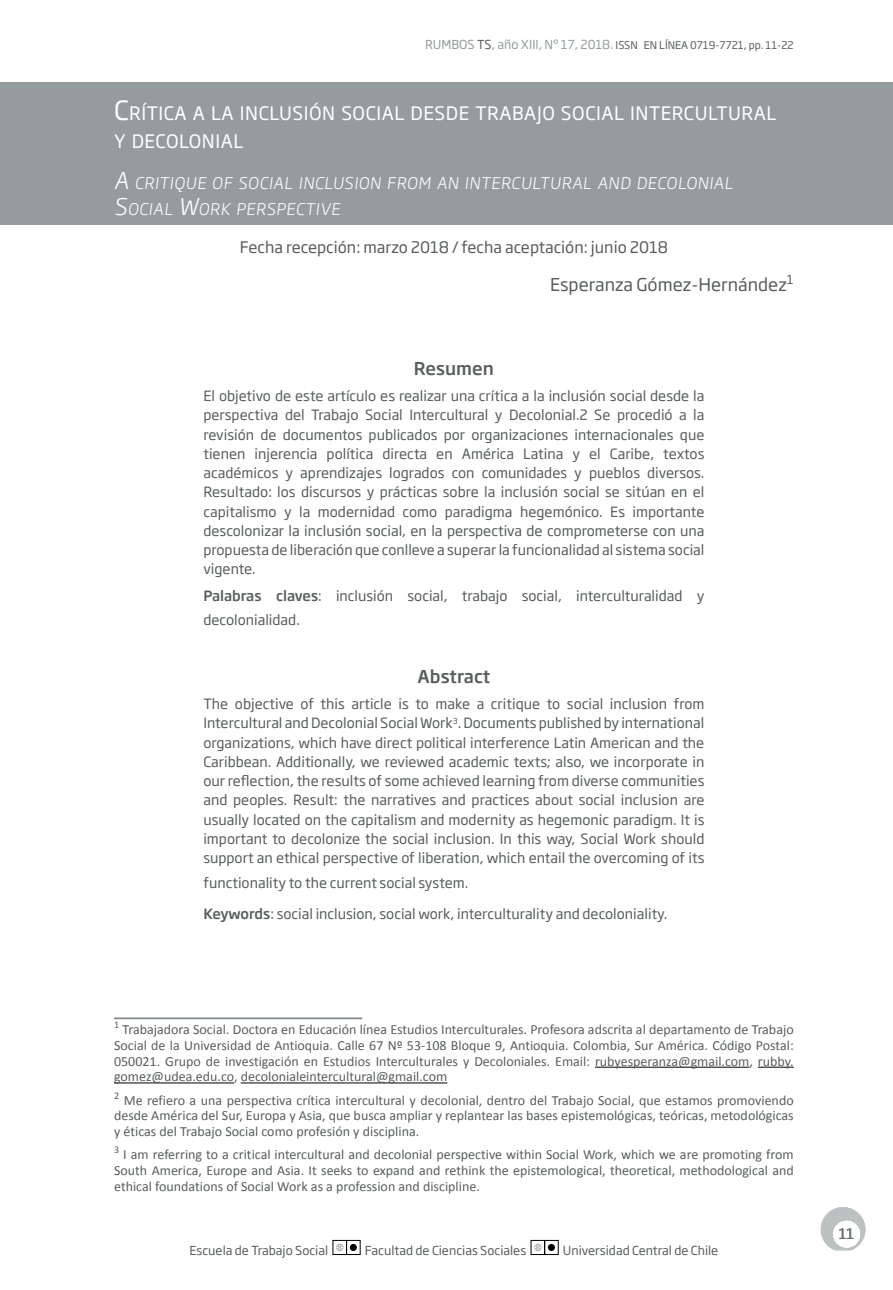
<style>
.page{position:relative;width:893px;height:1290px;background:#fff}
.page>*{position:absolute;margin:0;border:0;box-sizing:border-box;transform-origin:0 0}
.t1{font:18.38px/28px "Soho Gothic Pro";letter-spacing:.03em;color:#fff}
.t2{font:17.5px "Soho Gothic Pro";color:#585e5c}
.t3{font:500 17.5px "Soho Gothic Pro";color:#585e5c}
.t4{font:300 15.92px/26.2px "Soho Gothic Pro";color:#fff}
.t5{font:15.75px "Soho Gothic Pro";color:#585e5c}
.t6{font:14px/19.2px "Soho Gothic Pro";color:#585e5c;text-align:justify}
.t7{font:14px/15.8px "Calibri";color:#585e5c;text-align:justify}
.t8{font:14px "Soho Gothic Pro";color:#6d7373}
.t9{font:12.25px "Soho Gothic Pro";color:#585e5c}
.t10{font:10.5px "Soho Gothic Pro";color:#585e5c}
.s1{font-size:12.25px;color:#959c9d}
.s2{font-size:12.25px}
.s3{font-size:26.25px}
.s4{font-size:22.75px}
.s5{font-weight:500}
</style>
<div class="page">
<svg style="left:333px;top:1240px;width:27px;height:14px"></svg>
<div style="left:350px;top:1244px;width:7px;height:7px;background:#000;border-radius:50%"></div>
<svg style="left:531px;top:1240px;width:27px;height:14px"></svg>
<div style="left:548px;top:1244px;width:7px;height:7px;background:#000;border-radius:50%"></div>
<svg style="left:820px;top:1207px;width:45px;height:43px"></svg>
<div style="left:0;top:82px;width:893px;height:142px;background:#959c9d"></div>
<hr style="left:114px;top:1017px;width:248px;height:2px;background:#818888">
<hr style="left:595px;top:1067px;width:154px;height:1px;background:#000">
<hr style="left:758px;top:1067px;width:36px;height:1px;background:#000">
<hr style="left:114px;top:1082px;width:120px;height:1px;background:#000">
<hr style="left:241px;top:1082px;width:206px;height:1px;background:#000">
<p class="t10" style="left:425px;top:37px;width:370px"><span class="s1">RUMBOS</span> <span class="s2">TS</span><span class="s1">, año XIII, Nº 17, 2018.</span> ISSN EN LÍNEA 0719-7721, pp. 11-22</p>
<h1 class="t1" style="left:114px;top:98px;width:664px"><span class="s3">C</span>RÍTICA A LA INCLUSIÓN SOCIAL DESDE TRABAJO SOCIAL INTERCULTURAL<br>Y DECOLONIAL</h1>
<p class="t4" style="left:114px;top:169px;width:623px"><span class="s4">A</span> CRITIQUE OF SOCIAL INCLUSION FROM AN INTERCULTURAL AND DECOLONIAL<br><span class="s4">S</span>OCIAL <span class="s4">W</span>ORK PERSPECTIVE</p>
<p class="t5" style="left:240px;top:235px;width:430px">Fecha recepción: marzo 2018 / fecha aceptación: junio 2018</p>
<p class="t2" style="left:550px;top:271px;width:245px">Esperanza Gómez-Hernández<sup>1</sup></p>
<p class="t3" style="left:414px;top:354px;width:81px">Resumen</p>
<p class="t6" style="left:203px;top:385px;width:503px">El objetivo de este artículo es realizar una crítica a la inclusión social desde la perspectiva del Trabajo Social Intercultural y Decolonial.2 Se procedió a la revisión de documentos publicados por organizaciones internacionales que tienen injerencia política directa en América Latina y el Caribe, textos académicos y aprendizajes logrados con comunidades y pueblos diversos.<br>Resultado: los discursos y prácticas sobre la inclusión social se sitúan en el capitalismo y la modernidad como paradigma hegemónico. Es importante descolonizar la inclusión social, en la perspectiva de comprometerse con una propuesta de liberación que conlleve a superar la funcionalidad al sistema social vigente.</p>
<p class="t6" style="left:203px;top:582px;width:503px;line-height:24.5px"><span class="s5">Palabras claves</span>: inclusión social, trabajo social, interculturalidad y decolonialidad.</p>
<p class="t3" style="left:418px;top:662px;width:74px">Abstract</p>
<p class="t6" style="left:203px;top:693px;width:503px">The objective of this article is to make a critique to social inclusion from Intercultural and Decolonial Social Work<sup>3</sup>. Documents published by international organizations, which have direct political interference Latin American and the Caribbean. Additionally, we reviewed academic texts; also, we incorporate in our reflection, the results of some achieved learning from diverse communities and peoples. Result: the narratives and practices about social inclusion are usually located on the capitalism and modernity as hegemonic paradigm. It is important to decolonize the social inclusion. In this way, Social Work should support an ethical perspective of liberation, which entail the overcoming of its</p>
<p class="t6" style="left:203px;top:872px;width:267px">functionality to the current social system.</p>
<p class="t6" style="left:203px;top:903px;width:466px"><span class="s5">Keywords</span>: social inclusion, social work, interculturality and decoloniality.</p>
<p class="t7" style="left:114px;top:1021px;width:681px"><sup>1</sup> Trabajadora Social. Doctora en Educación línea Estudios Interculturales. Profesora adscrita al departamento de Trabajo Social de la Universidad de Antioquia. Calle 67 Nº 53-108 Bloque 9, Antioquia. Colombia, Sur América. Código Postal:<br>050021. Grupo de investigación en Estudios Interculturales y Decoloniales. Email: rubyesperanza@gmail.com, rubby. gomez@udea.edu.co, decolonialeintercultural@gmail.com</p>
<p class="t7" style="left:114px;top:1092px;width:681px"><sup>2</sup> Me refiero a una perspectiva crítica intercultural y decolonial, dentro del Trabajo Social, que estamos promoviendo desde América del Sur, Europa y Asia, que busca ampliar y replantear las bases epistemológicas, teóricas, metodológicas y éticas del Trabajo Social como profesión y disciplina.</p>
<p class="t7" style="left:114px;top:1147px;width:681px"><sup>3</sup> I am referring to a critical intercultural and decolonial perspective within Social Work, which we are promoting from South America, Europe and Asia. It seeks to expand and rethink the epistemological, theoretical, methodological and ethical foundations of Social Work as a profession and discipline.</p>
<p class="t9" style="left:189px;top:1240px;width:140px">Escuela de Trabajo Social</p>
<p class="t9" style="left:365px;top:1240px;width:163px">Facultad de Ciencias Sociales</p>
<p class="t9" style="left:563px;top:1240px;width:157px">Universidad Central de Chile</p>
<p class="t8" style="left:839px;top:1222px;width:17px">11</p>
</div>
